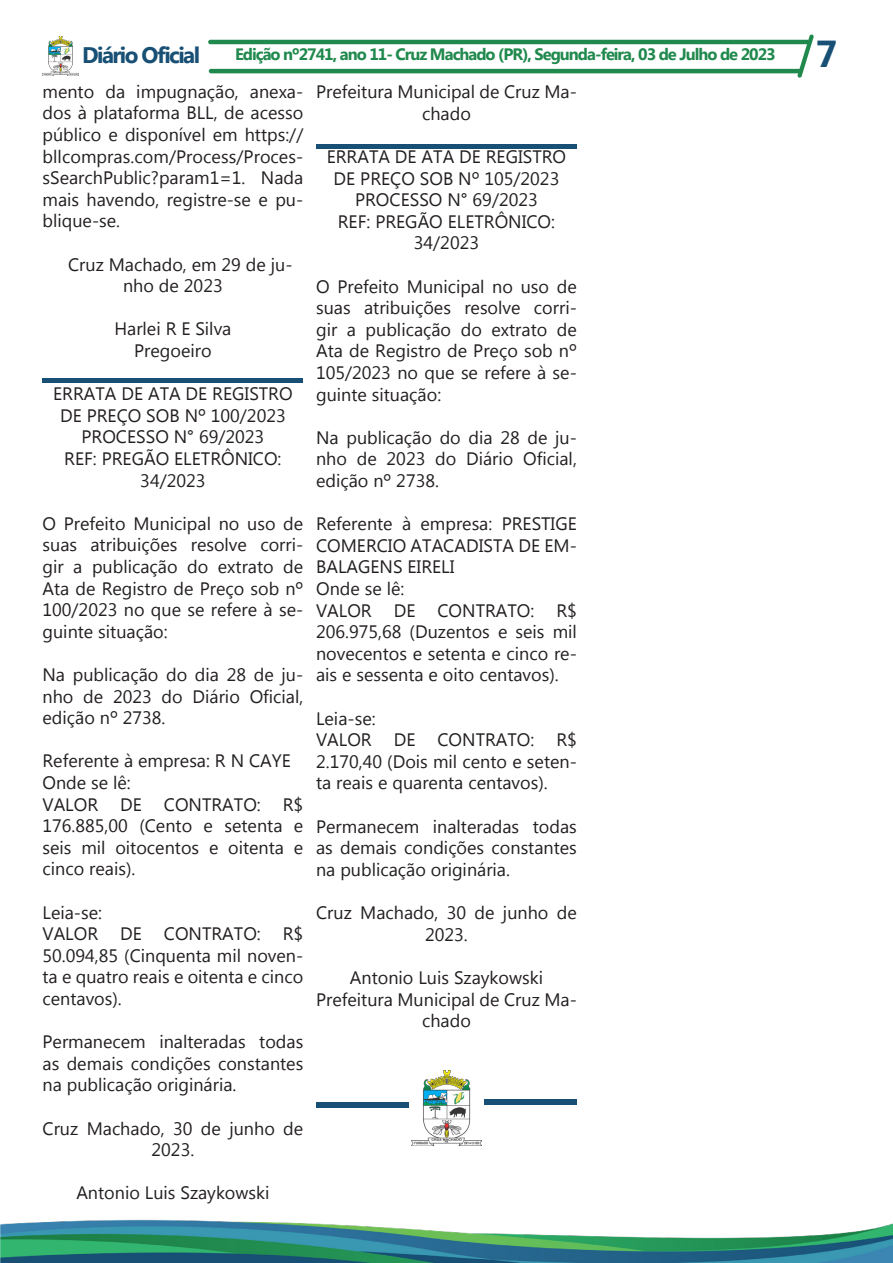
<style>
.page{position:relative;width:893px;height:1263px;background:#fff}
.page>*{position:absolute;margin:0;border:0;box-sizing:border-box;transform-origin:0 0}
.t1{font:700 37.5px "Myanmar Text";color:#175074}
.t2{font:700 22.5px "Myanmar Text";letter-spacing:-.07em;color:#175074}
.t3{font:18px/21.6px "Myanmar Text";color:#231f20;text-align:justify}
.t4{font:700 16.5px "Myanmar Text";letter-spacing:-.06em;color:#20894d}
</style>
<div class="page">
<hr style="left:208px;top:40px;width:602px;height:4px;background:#20894d;border-radius:2px">
<hr style="left:209px;top:69px;width:593px;height:4px;background:#20894d;border-radius:2px">
<img style="left:43px;top:37px;width:36px;height:38px">
<svg style="left:797px;top:34px;width:17px;height:44px"></svg>
<img style="left:0;top:1219px;width:893px;height:44px">
<svg style="left:316px;top:145px;width:261px;height:4px"></svg>
<svg style="left:316px;top:1102px;width:93px;height:6px"></svg>
<img style="left:411px;top:1070px;width:71px;height:76px">
<svg style="left:484px;top:1100px;width:93px;height:5px"></svg>
<svg style="left:43px;top:378px;width:260px;height:5px"></svg>
<p class="t2" style="left:82px;top:42px;width:119px">Diário Oficial</p>
<p class="t4" style="left:235px;top:45px;width:542px">Edição nº2741, ano 11- Cruz Machado (PR), Segunda-feira, 03 de Julho de 2023</p>
<p class="t1" style="left:816px;top:32px;width:23px">7</p>
<p class="t3" style="left:43px;top:81px;width:262px">mento da impugnação, anexa&shy;dos à plataforma BLL, de acesso público e disponível em https:// bllcompras.com/Process/Proces&shy;sSearchPublic?param1=1. Nada mais havendo, registre-se e pu&shy;blique-se.</p>
<p class="t3" style="left:123px;top:254px;width:171px;text-indent:-55px">Cruz Machado, em 29 de ju&shy;nho de 2023</p>
<p class="t3" style="left:114px;top:318px;width:119px">Harlei R E Silva</p>
<p class="t3" style="left:134px;top:340px;width:79px">Pregoeiro</p>
<p class="t3" style="left:53px;top:383px;width:241px;text-align:center">ERRATA DE ATA DE REGISTRO<br>DE PREÇO SOB Nº 100/2023</p>
<p class="t3" style="left:82px;top:426px;width:184px">PROCESSO N° 69/2023</p>
<p class="t3" style="left:64px;top:448px;width:219px;text-align:center">REF: PREGÃO ELETRÔNICO:<br>34/2023</p>
<p class="t3" style="left:43px;top:513px;width:262px">O Prefeito Municipal no uso de suas atribuições resolve corri&shy;gir a publicação do extrato de Ata de Registro de Preço sob nº 100/2023 no que se refere à se&shy;guinte situação:</p>
<p class="t3" style="left:43px;top:664px;width:262px">Na publicação do dia 28 de ju&shy;nho de 2023 do Diário Oficial, edição nº 2738.</p>
<p class="t3" style="left:43px;top:750px;width:250px">Referente à empresa: R N CAYE</p>
<p class="t3" style="left:43px;top:772px;width:90px">Onde se lê:</p>
<p class="t3" style="left:43px;top:794px;width:262px">VALOR DE CONTRATO: R$ 176.885,00 (Cento e setenta e seis mil oitocentos e oitenta e cinco reais).</p>
<p class="t3" style="left:43px;top:902px;width:61px">Leia-se:</p>
<p class="t3" style="left:43px;top:923px;width:262px">VALOR DE CONTRATO: R$ 50.094,85 (Cinquenta mil noven&shy;ta e quatro reais e oitenta e cinco centavos).</p>
<p class="t3" style="left:43px;top:1031px;width:262px">Permanecem inalteradas todas as demais condições constantes na publicação originária.</p>
<p class="t3" style="left:43px;top:1118px;width:262px;text-align:center">Cruz Machado, 30 de junho de<br>2023.</p>
<p class="t3" style="left:76px;top:1182px;width:195px">Antonio Luis Szaykowski</p>
<p class="t3" style="left:316px;top:81px;width:262px;text-align:center">Prefeitura Municipal de Cruz Ma&shy;chado</p>
<p class="t3" style="left:327px;top:146px;width:241px;text-align:center">ERRATA DE ATA DE REGISTRO<br>DE PREÇO SOB Nº 105/2023</p>
<p class="t3" style="left:355px;top:189px;width:184px">PROCESSO N° 69/2023</p>
<p class="t3" style="left:338px;top:211px;width:219px;text-align:center">REF: PREGÃO ELETRÔNICO:<br>34/2023</p>
<p class="t3" style="left:316px;top:276px;width:262px">O Prefeito Municipal no uso de suas atribuições resolve corri&shy;gir a publicação do extrato de Ata de Registro de Preço sob nº 105/2023 no que se refere à se&shy;guinte situação:</p>
<p class="t3" style="left:316px;top:427px;width:262px">Na publicação do dia 28 de ju&shy;nho de 2023 do Diário Oficial, edição nº 2738.</p>
<p class="t3" style="left:316px;top:513px;width:262px">Referente à empresa: PRESTIGE COMERCIO ATACADISTA DE EM-BALAGENS EIRELI</p>
<p class="t3" style="left:316px;top:578px;width:90px">Onde se lê:</p>
<p class="t3" style="left:316px;top:600px;width:262px">VALOR DE CONTRATO: R$ 206.975,68 (Duzentos e seis mil novecentos e setenta e cinco re&shy;ais e sessenta e oito centavos).</p>
<p class="t3" style="left:316px;top:708px;width:61px">Leia-se:</p>
<p class="t3" style="left:316px;top:729px;width:262px">VALOR DE CONTRATO: R$ 2.170,40 (Dois mil cento e seten&shy;ta reais e quarenta centavos).</p>
<p class="t3" style="left:316px;top:816px;width:262px">Permanecem inalteradas todas as demais condições constantes na publicação originária.</p>
<p class="t3" style="left:316px;top:902px;width:262px;text-align:center">Cruz Machado, 30 de junho de<br>2023.</p>
<p class="t3" style="left:350px;top:967px;width:195px">Antonio Luis Szaykowski</p>
<p class="t3" style="left:316px;top:988px;width:262px;text-align:center">Prefeitura Municipal de Cruz Ma&shy;chado</p>
</div>
